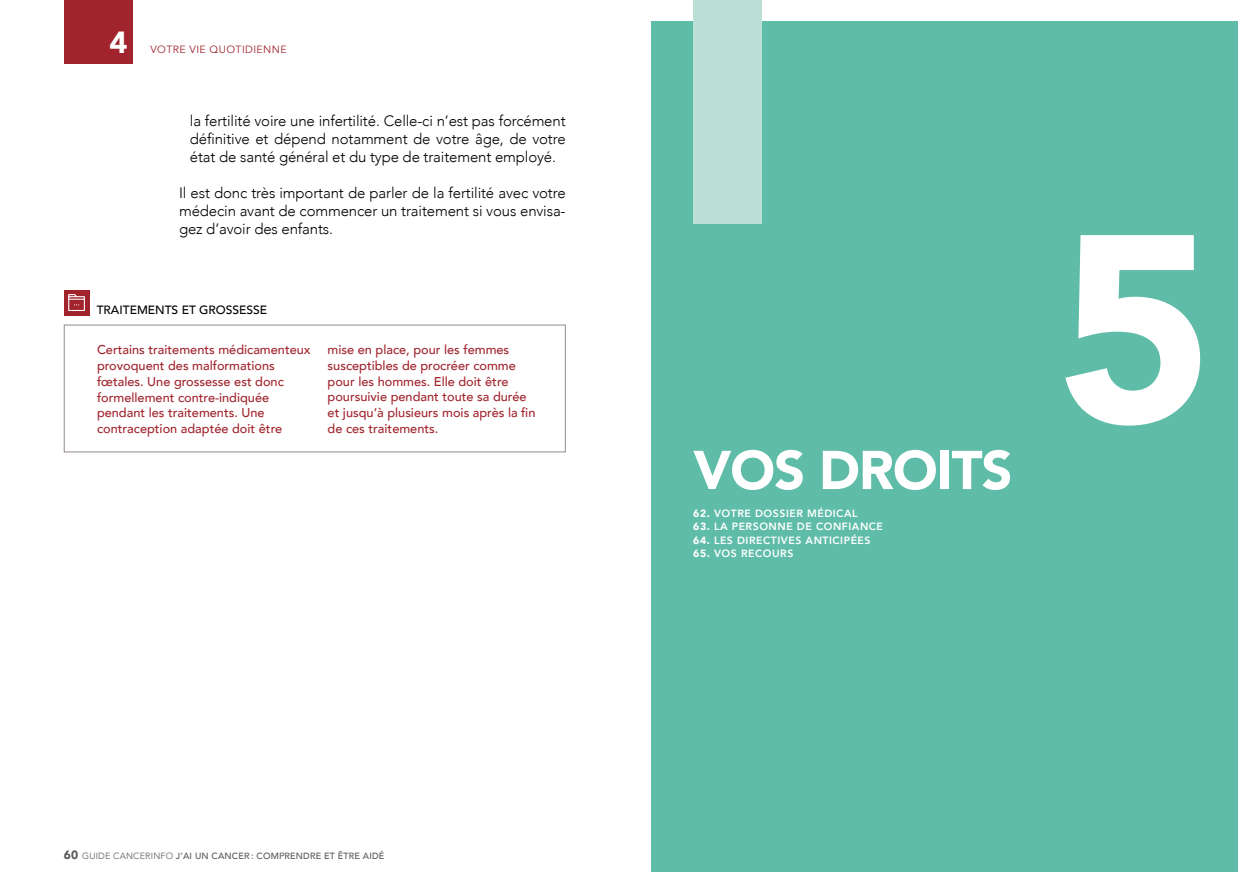
<style>
.page{position:relative;width:1259px;height:893px;background:#fff}
.page>*{position:absolute;margin:0;border:0;box-sizing:border-box;transform-origin:0 0}
.t1{font:900 264.6px "Avenir";color:#fff}
.t2{font:900 54px "Avenir";letter-spacing:-.02em;color:#fff}
.t3{font:900 30.45px "Avenir";color:#fff}
.t4{font:300 15px/18px "Avenir";letter-spacing:-.01em;color:#000;text-align:justify}
.t5{font:500 12.75px/15.8px "Avenir";color:#a1242d}
.t6{font:500 12px "Avenir";color:#000}
.t7{font:800 10.5px "Avenir";letter-spacing:.05em;color:#fff}
.t8{font:10.5px "Avenir";letter-spacing:.04em;color:#a1242d}
.t9{font:500 9px "Avenir";letter-spacing:.02em;color:#575756}
.s1{font-weight:900;font-size:12px}
.s2{font-weight:300}
.s3{font-weight:900}
</style>
<div class="page">
<div style="left:651px;top:21px;width:586px;height:851px;background:#5ebca8"></div>
<div style="left:693px;top:0;width:69px;height:223px;background:#bcdfd5"></div>
<div style="left:64px;top:325px;width:502px;height:127px;border:1px solid #958b87"></div>
<div style="left:64px;top:0;width:68px;height:64px;background:#a1242d"></div>
<div style="left:64px;top:290px;width:25px;height:26px;background:#a1242d"></div>
<div style="left:68px;top:296px;width:17px;height:15px;border:1px solid #fff"></div>
<svg style="left:68px;top:294px;width:16px;height:11px"></svg>
<h3 class="t3" style="left:109px;top:16px;width:20px">4</h3>
<p class="t8" style="left:150px;top:43px;width:138px">VOTRE VIE QUOTIDIENNE</p>
<p class="t4" style="left:190px;top:112px;width:377px">la fertilité voire une infertilité. Celle-ci n’est pas forcément définitive et dépend notamment de votre âge, de votre état de santé général et du type de traitement employé.</p>
<p class="t4" style="left:179px;top:184px;width:388px">Il est donc très important de parler de la fertilité avec votre médecin avant de commencer un traitement si vous envisa&shy;gez d’avoir des enfants.</p>
<p class="t6" style="left:97px;top:300px;width:172px">TRAITEMENTS ET GROSSESSE</p>
<p class="t5" style="left:97px;top:341px;width:215px">Certains traitements médicamenteux provoquent des malformations fœtales. Une grossesse est donc formellement contre-indiquée pendant les traitements. Une contraception adaptée doit être</p>
<p class="t5" style="left:328px;top:341px;width:209px">mise en place, pour les femmes susceptibles de procréer comme pour les hommes. Elle doit être poursuivie pendant toute sa durée et jusqu’à plusieurs mois après la fin de ces traitements.</p>
<p class="t9" style="left:64px;top:848px;width:322px"><span class="s1">60</span> <span class="s2">GUIDE CANCERINFO</span> J’AI UN CANCER : COMPRENDRE ET ÊTRE AIDÉ</p>
<h2 class="t2" style="left:693px;top:424px;width:321px">VOS DROITS</h2>
<p class="t7" style="left:693px;top:505px;width:166px"><span class="s3">62.</span> VOTRE DOSSIER MÉDICAL</p>
<p class="t7" style="left:693px;top:518px;width:191px"><span class="s3">63.</span> LA PERSONNE DE CONFIANCE</p>
<p class="t7" style="left:693px;top:532px;width:179px"><span class="s3">64.</span> LES DIRECTIVES ANTICIPÉES</p>
<p class="t7" style="left:693px;top:545px;width:102px"><span class="s3">65.</span> VOS RECOURS</p>
<h1 class="t1" style="left:1057px;top:104px;width:158px">5</h1>
</div>
